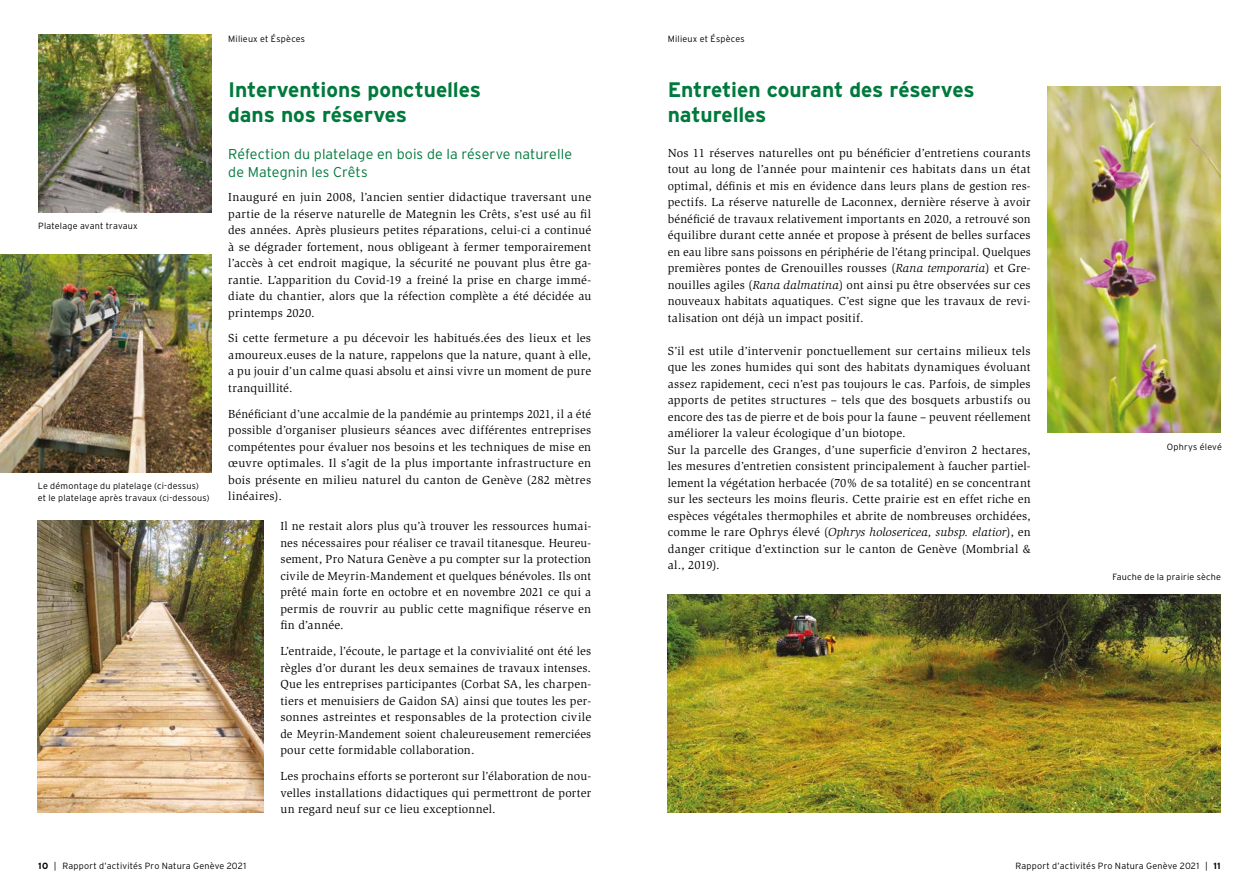
<style>
.page{position:relative;width:1259px;height:893px;background:#fff}
.page>*{position:absolute;margin:0;border:0;box-sizing:border-box;transform-origin:0 0}
.t1{font:700 21px/25.5px "Interstate";letter-spacing:-.01em;color:#00793d}
.t2{font:300 14.25px/18px "Interstate";letter-spacing:.005em;color:#00793d}
.t3{font:12px/16.5px "Slimbach Std";letter-spacing:.015em;color:#000;text-align:justify}
.t4{font:300 9px/12px "Interstate";letter-spacing:.02em;color:#000}
.s1{font-style:italic}
.s2{font-weight:700}
</style>
<div class="page">
<img style="left:0;top:255px;width:211px;height:218px">
<img style="left:38px;top:521px;width:225px;height:291px">
<img style="left:38px;top:35px;width:173px;height:178px">
<img style="left:668px;top:595px;width:552px;height:217px">
<img style="left:1047px;top:86px;width:173px;height:346px">
<p class="t4" style="left:38px;top:220px;width:101px">Platelage avant travaux</p>
<p class="t4" style="left:38px;top:480px;width:173px">Le démontage du platelage (ci-dessus) et le platelage après travaux (ci-dessous)</p>
<p class="t4" style="left:228px;top:33px;width:78px">Milieux et Éspèces</p>
<p class="t4" style="left:668px;top:33px;width:78px">Milieux et Éspèces</p>
<h1 class="t1" style="left:668px;top:76px;width:308px">Entretien courant des réserves naturelles</h1>
<h1 class="t1" style="left:228px;top:76px;width:254px">Interventions ponctuelles dans nos réserves</h1>
<p class="t2" style="left:228px;top:145px;width:345px">Réfection du platelage en bois de la réserve naturelle de Mategnin les Crêts</p>
<p class="t3" style="left:228px;top:189px;width:364px">Inauguré en juin 2008, l’ancien sentier didactique traversant une partie de la réserve naturelle de Mategnin les Crêts, s’est usé au fil des années. Après plusieurs petites réparations, celui-ci a continué à se dégrader fortement, nous obligeant à fermer temporairement l’accès à cet endroit magique, la sécurité ne pouvant plus être ga&shy;rantie. L’apparition du Covid-19 a freiné la prise en charge immé&shy;diate du chantier, alors que la réfection complète a été décidée au printemps 2020.</p>
<p class="t3" style="left:228px;top:330px;width:364px">Si cette fermeture a pu décevoir les habitués.ées des lieux et les amoureux.euses de la nature, rappelons que la nature, quant à elle, a pu jouir d’un calme quasi absolu et ainsi vivre un moment de pure tranquillité.</p>
<p class="t3" style="left:228px;top:406px;width:364px">Bénéficiant d’une accalmie de la pandémie au printemps 2021, il a été possible d’organiser plusieurs séances avec différentes entreprises compétentes pour évaluer nos besoins et les techniques de mise en œuvre optimales. Il s’agit de la plus importante infrastructure en bois présente en milieu naturel du canton de Genève (282 mètres linéaires).</p>
<p class="t3" style="left:280px;top:518px;width:312px">Il ne restait alors plus qu’à trouver les ressources humai&shy;nes nécessaires pour réaliser ce travail titanesque. Heureu&shy;sement, Pro Natura Genève a pu compter sur la protection civile de Meyrin-Mandement et quelques bénévoles. Ils ont prêté main forte en octobre et en novembre 2021 ce qui a permis de rouvrir au public cette magnifique réserve en fin d’année.</p>
<p class="t3" style="left:280px;top:643px;width:312px">L’entraide, l’écoute, le partage et la convivialité ont été les règles d’or durant les deux semaines de travaux intenses.<br>Que les entreprises participantes (Corbat SA, les charpen&shy;tiers et menuisiers de Gaidon SA) ainsi que toutes les per&shy;sonnes astreintes et responsables de la protection civile de Meyrin-Mandement soient chaleureusement remerciées pour cette formidable collaboration.</p>
<p class="t3" style="left:280px;top:768px;width:312px">Les prochains efforts se porteront sur l’élaboration de nou&shy;velles installations didactiques qui permettront de porter un regard neuf sur ce lieu exceptionnel.</p>
<p class="t3" style="left:668px;top:144px;width:364px">Nos 11 réserves naturelles ont pu bénéficier d’entretiens courants tout au long de l’année pour maintenir ces habitats dans un état optimal, définis et mis en évidence dans leurs plans de gestion res&shy;pectifs. La réserve naturelle de Laconnex, dernière réserve à avoir bénéficié de travaux relativement importants en 2020, a retrouvé son équilibre durant cette année et propose à présent de belles surfaces en eau libre sans poissons en périphérie de l’étang principal. Quelques premières pontes de Grenouilles rousses (<span class="s1">Rana temporaria</span>) et Gre&shy;nouilles agiles (<span class="s1">Rana dalmatina</span>) ont ainsi pu être observées sur ces nouveaux habitats aquatiques. C’est signe que les travaux de revi&shy;talisation ont déjà un impact positif.</p>
<p class="t3" style="left:668px;top:342px;width:364px;text-align:left">S’il est utile d’intervenir ponctuellement sur certains milieux tels que les zones humides qui sont des habitats dynamiques évoluant assez rapidement, ceci n’est pas toujours le cas. Parfois, de simples apports de petites structures – tels que des bosquets arbustifs ou encore des tas de pierre et de bois pour la faune – peuvent réellement améliorer la valeur écologique d’un biotope.<br>Sur la parcelle des Granges, d’une superficie d’environ 2 hectares, les mesures d’entretien consistent principalement à faucher partiel&shy;lement la végétation herbacée (70% de sa totalité) en se concentrant sur les secteurs les moins fleuris. Cette prairie est en effet riche en espèces végétales thermophiles et abrite de nombreuses orchidées, comme le rare Ophrys élevé (<span class="s1">Ophrys holosericea, subsp. elatior</span>), en danger critique d’extinction sur le canton de Genève (Mombrial &amp; al., 2019).</p>
<p class="t4" style="left:1167px;top:441px;width:56px">Ophrys élevé</p>
<p class="t4" style="left:1112px;top:571px;width:110px">Fauche de la prairie sèche</p>
<p class="t4" style="left:38px;top:859px;width:209px"><span class="s2">10</span> | Rapport d’activités Pro Natura Genève 2021</p>
<p class="t4" style="left:1015px;top:859px;width:207px">Rapport d’activités Pro Natura Genève 2021 | <span class="s2">11</span></p>
</div>
